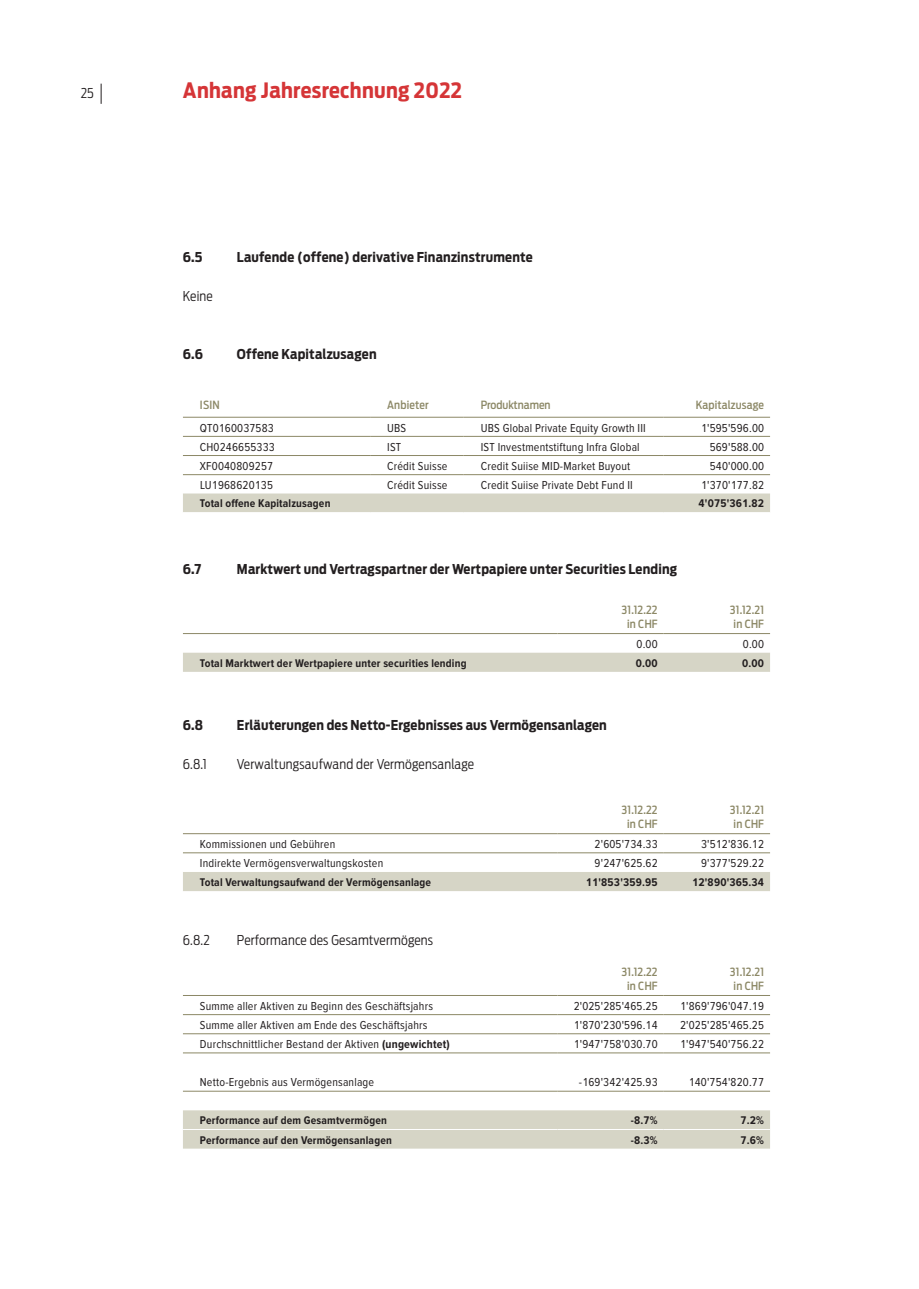
<style>
.page{position:relative;width:919px;height:1289px;background:#fff}
.page>*{position:absolute;margin:0;border:0;box-sizing:border-box;transform-origin:0 0}
.t1{font:700 21px "Antenna Cond";letter-spacing:.015em;color:#d53537}
.t2{font:700 13.5px "Antenna Cond";letter-spacing:.015em;color:#231f20}
.t3{font:300 13.5px "Antenna Cond";letter-spacing:.015em;color:#231f20}
.t4{font:12px "Proxima Nova Cond";letter-spacing:.015em;color:#231f20}
.t5{font:700 11.55px "Proxima Nova Cond";letter-spacing:.015em;color:#231f20}
.t6{font:500 11.25px/13.5px "Antenna Cond";letter-spacing:.015em;color:#8c8866;text-align:center}
.s1{font-weight:700}
</style>
<div class="page">
<svg style="left:101px;top:84px;width:1px;height:20px"></svg>
<div style="left:183px;top:872px;width:587px;height:19px;background:#d6d5c6"></div>
<hr style="left:183px;top:833px;width:374px;height:1px;background:#8c8866">
<hr style="left:557px;top:833px;width:106px;height:1px;background:#8c8866">
<hr style="left:663px;top:833px;width:107px;height:1px;background:#8c8866">
<hr style="left:183px;top:852px;width:374px;height:1px;background:#8c8866">
<hr style="left:557px;top:852px;width:106px;height:1px;background:#8c8866">
<hr style="left:663px;top:852px;width:107px;height:1px;background:#8c8866">
<div style="left:183px;top:652px;width:587px;height:20px;background:#d6d5c6"></div>
<hr style="left:183px;top:633px;width:374px;height:1px;background:#8c8866">
<hr style="left:557px;top:633px;width:106px;height:1px;background:#8c8866">
<hr style="left:663px;top:633px;width:107px;height:1px;background:#8c8866">
<div style="left:183px;top:493px;width:587px;height:19px;background:#d6d5c6"></div>
<hr style="left:183px;top:417px;width:187px;height:1px;background:#8c8866">
<hr style="left:370px;top:417px;width:93px;height:1px;background:#8c8866">
<hr style="left:463px;top:417px;width:200px;height:1px;background:#8c8866">
<hr style="left:183px;top:436px;width:187px;height:1px;background:#8c8866">
<hr style="left:370px;top:436px;width:93px;height:1px;background:#8c8866">
<hr style="left:463px;top:436px;width:200px;height:1px;background:#8c8866">
<hr style="left:183px;top:455px;width:187px;height:1px;background:#8c8866">
<hr style="left:370px;top:455px;width:93px;height:1px;background:#8c8866">
<hr style="left:463px;top:455px;width:200px;height:1px;background:#8c8866">
<hr style="left:183px;top:474px;width:187px;height:1px;background:#8c8866">
<hr style="left:370px;top:474px;width:93px;height:1px;background:#8c8866">
<hr style="left:463px;top:474px;width:200px;height:1px;background:#8c8866">
<hr style="left:663px;top:417px;width:107px;height:1px;background:#8c8866">
<hr style="left:663px;top:436px;width:107px;height:1px;background:#8c8866">
<hr style="left:663px;top:455px;width:107px;height:1px;background:#8c8866">
<hr style="left:663px;top:474px;width:107px;height:1px;background:#8c8866">
<div style="left:183px;top:1110px;width:587px;height:38px;background:#d6d5c6"></div>
<hr style="left:183px;top:1128px;width:374px;height:1px;background:#fff">
<hr style="left:557px;top:1128px;width:106px;height:1px;background:#fff">
<hr style="left:663px;top:1128px;width:107px;height:1px;background:#fff">
<hr style="left:183px;top:995px;width:374px;height:1px;background:#8c8866">
<hr style="left:557px;top:995px;width:106px;height:1px;background:#8c8866">
<hr style="left:663px;top:995px;width:107px;height:1px;background:#8c8866">
<hr style="left:183px;top:1014px;width:374px;height:1px;background:#8c8866">
<hr style="left:557px;top:1014px;width:106px;height:1px;background:#8c8866">
<hr style="left:663px;top:1014px;width:107px;height:1px;background:#8c8866">
<hr style="left:183px;top:1033px;width:374px;height:1px;background:#8c8866">
<hr style="left:557px;top:1033px;width:106px;height:1px;background:#8c8866">
<hr style="left:663px;top:1033px;width:107px;height:1px;background:#8c8866">
<hr style="left:183px;top:1052px;width:374px;height:1px;background:#8c8866">
<hr style="left:557px;top:1052px;width:106px;height:1px;background:#8c8866">
<hr style="left:663px;top:1052px;width:107px;height:1px;background:#8c8866">
<hr style="left:183px;top:1090px;width:374px;height:1px;background:#8c8866">
<hr style="left:557px;top:1090px;width:106px;height:1px;background:#8c8866">
<hr style="left:663px;top:1090px;width:107px;height:1px;background:#8c8866">
<p class="t3" style="left:81px;top:85px;width:15px">25</p>
<h1 class="t1" style="left:183px;top:78px;width:281px">Anhang Jahresrechnung 2022</h1>
<p class="t2" style="left:183px;top:249px;width:21px">6.5</p>
<p class="t2" style="left:237px;top:249px;width:297px">Laufende (offene) derivative Finanzinstrumente</p>
<p class="t3" style="left:183px;top:288px;width:31px">Keine</p>
<p class="t2" style="left:183px;top:346px;width:22px">6.6</p>
<p class="t2" style="left:237px;top:346px;width:141px">Offene Kapitalzusagen</p>
<p class="t6" style="left:200px;top:398px;width:21px">ISIN</p>
<p class="t6" style="left:387px;top:398px;width:43px">Anbieter</p>
<p class="t6" style="left:480px;top:398px;width:71px">Produktnamen</p>
<p class="t6" style="left:695px;top:398px;width:70px">Kapitalzusage</p>
<p class="t4" style="left:200px;top:422px;width:75px">QT0160037583</p>
<p class="t4" style="left:387px;top:422px;width:21px">UBS</p>
<p class="t4" style="left:480px;top:422px;width:167px">UBS Global Private Equity Growth III</p>
<p class="t4" style="left:701px;top:422px;width:65px">1'595'596.00</p>
<p class="t4" style="left:200px;top:441px;width:76px">CH0246655333</p>
<p class="t4" style="left:387px;top:441px;width:15px">IST</p>
<p class="t4" style="left:480px;top:441px;width:160px">IST Investmentstiftung Infra Global</p>
<p class="t4" style="left:709px;top:441px;width:56px">569'588.00</p>
<p class="t4" style="left:200px;top:460px;width:75px">XF0040809257</p>
<p class="t4" style="left:387px;top:460px;width:62px">Crédit Suisse</p>
<p class="t4" style="left:480px;top:460px;width:151px">Credit Suiise MID-Market Buyout</p>
<p class="t4" style="left:709px;top:460px;width:56px">540'000.00</p>
<p class="t4" style="left:200px;top:479px;width:75px">LU1968620135</p>
<p class="t4" style="left:387px;top:479px;width:62px">Crédit Suisse</p>
<p class="t4" style="left:481px;top:479px;width:154px">Credit Suiise Private Debt Fund II</p>
<p class="t4" style="left:701px;top:479px;width:65px">1'370'177.82</p>
<p class="t5" style="left:200px;top:498px;width:132px">Total offene Kapitalzusagen</p>
<p class="t5" style="left:698px;top:498px;width:67px">4'075'361.82</p>
<p class="t2" style="left:183px;top:561px;width:20px">6.7</p>
<p class="t2" style="left:237px;top:561px;width:442px">Marktwert und Vertragspartner der Wertpapiere unter Securities Lending</p>
<p class="t6" style="left:621px;top:603px;width:38px">31.12.22 in CHF</p>
<p class="t6" style="left:730px;top:603px;width:36px">31.12.21 in CHF</p>
<p class="t4" style="left:636px;top:638px;width:23px">0.00</p>
<p class="t4" style="left:742px;top:638px;width:23px">0.00</p>
<p class="t5" style="left:200px;top:657px;width:268px">Total Marktwert der Wertpapiere unter securities lending</p>
<p class="t5" style="left:635px;top:657px;width:23px">0.00</p>
<p class="t5" style="left:742px;top:657px;width:23px">0.00</p>
<p class="t2" style="left:183px;top:717px;width:22px">6.8</p>
<p class="t2" style="left:237px;top:717px;width:371px">Erläuterungen des Netto-Ergebnisses aus Vermögensanlagen</p>
<p class="t3" style="left:183px;top:756px;width:25px">6.8.1</p>
<p class="t3" style="left:237px;top:756px;width:239px">Verwaltungsaufwand der Vermögensanlage</p>
<p class="t6" style="left:621px;top:803px;width:38px">31.12.22 in CHF</p>
<p class="t6" style="left:730px;top:803px;width:36px">31.12.21 in CHF</p>
<p class="t4" style="left:200px;top:838px;width:137px">Kommissionen und Gebühren</p>
<p class="t4" style="left:594px;top:838px;width:65px">2'605'734.33</p>
<p class="t4" style="left:701px;top:838px;width:65px">3'512'836.12</p>
<p class="t4" style="left:200px;top:857px;width:185px">Indirekte Vermögensverwaltungskosten</p>
<p class="t4" style="left:594px;top:857px;width:65px">9'247'625.62</p>
<p class="t4" style="left:701px;top:857px;width:65px">9'377'529.22</p>
<p class="t5" style="left:200px;top:877px;width:233px">Total Verwaltungsaufwand der Vermögensanlage</p>
<p class="t5" style="left:586px;top:877px;width:73px">11'853'359.95</p>
<p class="t5" style="left:692px;top:877px;width:73px">12'890'365.34</p>
<p class="t3" style="left:183px;top:931px;width:28px">6.8.2</p>
<p class="t3" style="left:237px;top:931px;width:198px">Performance des Gesamtvermögens</p>
<p class="t6" style="left:621px;top:965px;width:38px">31.12.22 in CHF</p>
<p class="t6" style="left:730px;top:965px;width:36px">31.12.21 in CHF</p>
<p class="t4" style="left:200px;top:1000px;width:234px">Summe aller Aktiven zu Beginn des Geschäftsjahrs</p>
<p class="t4" style="left:573px;top:1000px;width:85px">2'025'285'465.25</p>
<p class="t4" style="left:680px;top:1000px;width:85px">1'869'796'047.19</p>
<p class="t4" style="left:200px;top:1019px;width:229px">Summe aller Aktiven am Ende des Geschäftsjahrs</p>
<p class="t4" style="left:573px;top:1019px;width:85px">1'870'230'596.14</p>
<p class="t4" style="left:680px;top:1019px;width:85px">2'025'285'465.25</p>
<p class="t4" style="left:200px;top:1038px;width:251px">Durchschnittlicher Bestand der Aktiven <span class="s1">(ungewichtet)</span></p>
<p class="t4" style="left:573px;top:1038px;width:85px">1'947'758'030.70</p>
<p class="t4" style="left:680px;top:1038px;width:85px">1'947'540'756.22</p>
<p class="t4" style="left:200px;top:1076px;width:176px">Netto-Ergebnis aus Vermögensanlage</p>
<p class="t4" style="left:579px;top:1076px;width:80px">-169'342'425.93</p>
<p class="t4" style="left:688px;top:1076px;width:77px">140'754'820.77</p>
<p class="t5" style="left:200px;top:1115px;width:188px">Performance auf dem Gesamtvermögen</p>
<p class="t5" style="left:630px;top:1115px;width:28px">-8.7%</p>
<p class="t5" style="left:740px;top:1115px;width:25px">7.2%</p>
<p class="t5" style="left:200px;top:1134px;width:193px">Performance auf den Vermögensanlagen</p>
<p class="t5" style="left:630px;top:1134px;width:28px">-8.3%</p>
<p class="t5" style="left:740px;top:1134px;width:25px">7.6%</p>
</div>
